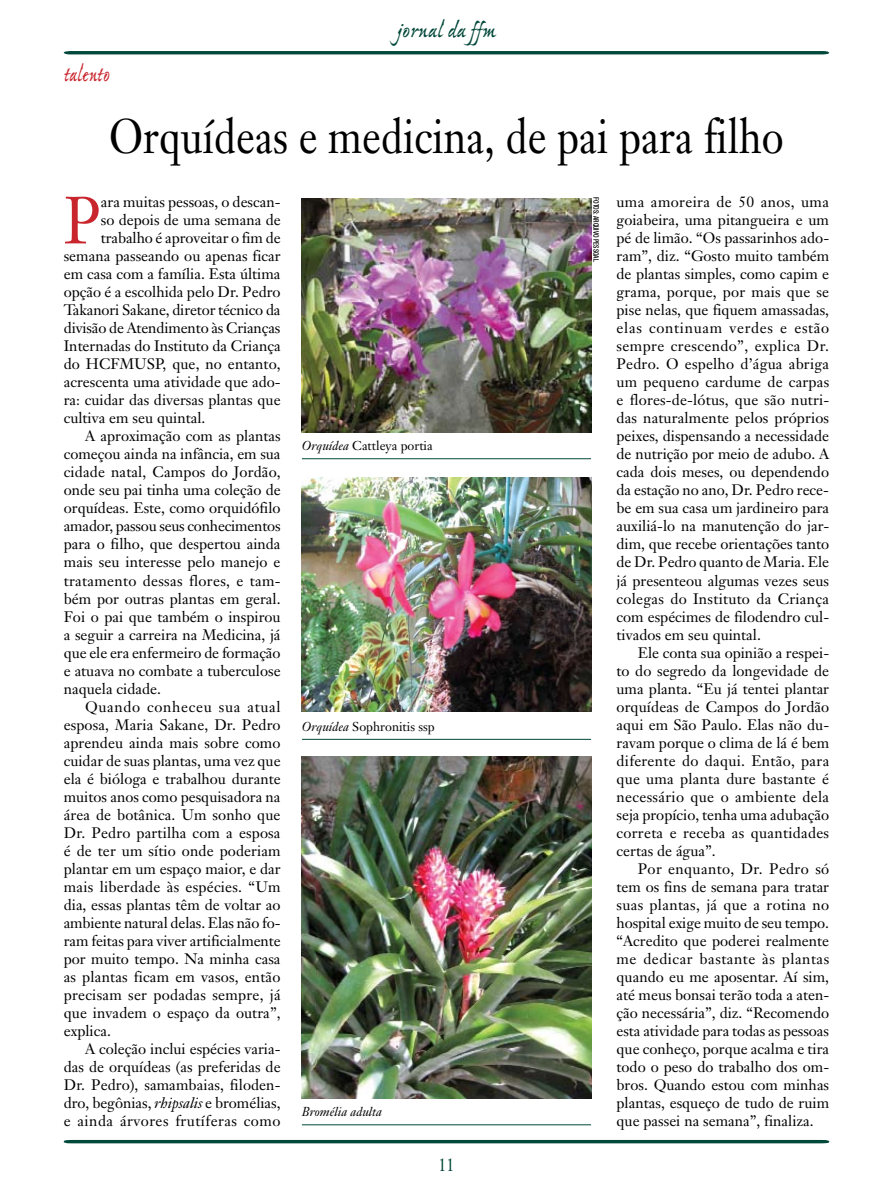
<style>
.page{position:relative;width:893px;height:1191px;background:#fff}
.page>*{position:absolute;margin:0;border:0;box-sizing:border-box;transform-origin:0 0}
.t1{font:65.55px "Janson Text";color:#c9252c;scale:.9 1}
.t2{font:48px "Janson Text";color:#000;scale:.85 1}
.t3{font:24px "Ex Ponto MM 450";letter-spacing:-.005em;color:#00483a}
.t4{font:24px "Ex Ponto MM 450";letter-spacing:-.005em;color:#c9252c;scale:.85 1}
.t5{font:18px "Janson Text";color:#00483a;scale:.85 1}
.t6{font:15px/18px "Janson Text";color:#000;text-align:justify}
.t7{font:15px "Janson Text";letter-spacing:.02em;color:#000}
.t8{font:15px "Janson Text";letter-spacing:.03em;color:#000}
.t9{font:15px "Janson Text";letter-spacing:.045em;color:#000}
.t10{font:12.75px "Janson Text";color:#000}
.t11{font:italic 12.75px "Janson Text";color:#000}
.t12{font:500 condensed 7.5px "Helvetica Neue";color:#000;scale:.85 1}
.s1{font-style:italic}
</style>
<div class="page">
<svg style="left:63px;top:1139px;width:767px;height:5px"></svg>
<svg style="left:64px;top:51px;width:765px;height:3px;background:#034a3c"></svg>
<img style="left:302px;top:198px;width:289px;height:234px">
<img style="left:302px;top:477px;width:289px;height:234px">
<img style="left:302px;top:756px;width:289px;height:342px">
<hr style="left:302px;top:458px;width:289px;height:1px;background:#00483a">
<hr style="left:302px;top:739px;width:289px;height:1px;background:#00483a">
<hr style="left:302px;top:1124px;width:289px;height:1px;background:#00483a">
<h3 class="t4" style="left:64px;top:62px;width:56px">talento</h3>
<h3 class="t3" style="left:397px;top:18px;width:100px">jornal da ffm</h3>
<h2 class="t2" style="left:109px;top:106px;width:795px">Orquídeas e medicina, de pai para filho</h2>
<h1 class="t1" style="left:64px;top:179px;width:43px">P</h1>
<p class="t6" style="left:101px;top:193px;width:181px">ara muitas pessoas, o descan-</p>
<p class="t6" style="left:101px;top:211px;width:181px">so depois de uma semana de</p>
<p class="t6" style="left:101px;top:229px;width:181px">trabalho é aproveitar o fim de</p>
<p class="t6" style="left:64px;top:247px;width:218px">semana passeando ou apenas ficar</p>
<p class="t6" style="left:64px;top:265px;width:218px">em casa com a família. Esta última</p>
<p class="t6" style="left:64px;top:283px;width:218px">opção é a escolhida pelo Dr. Pedro</p>
<p class="t6" style="left:64px;top:301px;width:218px">Takanori Sakane, diretor técnico da</p>
<p class="t6" style="left:64px;top:319px;width:218px">divisão de Atendimento às Crianças</p>
<p class="t6" style="left:64px;top:337px;width:218px">Internadas do Instituto da Criança</p>
<p class="t6" style="left:64px;top:355px;width:218px">do HCFMUSP, que, no entanto,</p>
<p class="t6" style="left:64px;top:373px;width:218px">acrescenta uma atividade que ado-</p>
<p class="t6" style="left:64px;top:391px;width:218px">ra: cuidar das diversas plantas que</p>
<p class="t6" style="left:64px;top:409px;width:143px">cultiva em seu quintal.</p>
<p class="t6" style="left:85px;top:427px;width:197px">A aproximação com as plantas</p>
<p class="t6" style="left:64px;top:445px;width:218px">começou ainda na infância, em sua</p>
<p class="t6" style="left:64px;top:463px;width:218px">cidade natal, Campos do Jordão,</p>
<p class="t6" style="left:64px;top:481px;width:218px">onde seu pai tinha uma coleção de</p>
<p class="t6" style="left:64px;top:499px;width:218px">orquídeas. Este, como orquidófilo</p>
<p class="t6" style="left:64px;top:517px;width:218px">amador, passou seus conhecimentos</p>
<p class="t6" style="left:64px;top:535px;width:218px">para o filho, que despertou ainda</p>
<p class="t6" style="left:64px;top:553px;width:218px">mais seu interesse pelo manejo e</p>
<p class="t7" style="left:64px;top:571px;width:218px">tratamento dessas flores, e tam-</p>
<p class="t6" style="left:64px;top:589px;width:218px">bém por outras plantas em geral.</p>
<p class="t6" style="left:64px;top:607px;width:218px">Foi o pai que também o inspirou</p>
<p class="t6" style="left:64px;top:625px;width:218px">a seguir a carreira na Medicina, já</p>
<p class="t6" style="left:64px;top:643px;width:218px">que ele era enfermeiro de formação</p>
<p class="t6" style="left:64px;top:661px;width:218px">e atuava no combate a tuberculose</p>
<p class="t6" style="left:64px;top:679px;width:99px">naquela cidade.</p>
<p class="t9" style="left:85px;top:697px;width:197px">Quando conheceu sua atual</p>
<p class="t6" style="left:64px;top:715px;width:218px">esposa, Maria Sakane, Dr. Pedro</p>
<p class="t6" style="left:64px;top:733px;width:218px">aprendeu ainda mais sobre como</p>
<p class="t6" style="left:64px;top:751px;width:218px">cuidar de suas plantas, uma vez que</p>
<p class="t6" style="left:64px;top:769px;width:218px">ela é bióloga e trabalhou durante</p>
<p class="t6" style="left:64px;top:787px;width:218px">muitos anos como pesquisadora na</p>
<p class="t6" style="left:64px;top:805px;width:218px">área de botânica. Um sonho que</p>
<p class="t6" style="left:64px;top:823px;width:218px">Dr. Pedro partilha com a esposa</p>
<p class="t6" style="left:64px;top:841px;width:218px">é de ter um sítio onde poderiam</p>
<p class="t6" style="left:64px;top:859px;width:218px">plantar em um espaço maior, e dar</p>
<p class="t6" style="left:64px;top:877px;width:218px">mais liberdade às espécies. “Um</p>
<p class="t6" style="left:64px;top:895px;width:218px">dia, essas plantas têm de voltar ao</p>
<p class="t6" style="left:64px;top:913px;width:218px">ambiente natural delas. Elas não fo-</p>
<p class="t6" style="left:64px;top:931px;width:218px">ram feitas para viver artificialmente</p>
<p class="t6" style="left:64px;top:949px;width:218px">por muito tempo. Na minha casa</p>
<p class="t6" style="left:64px;top:967px;width:218px">as plantas ficam em vasos, então</p>
<p class="t6" style="left:64px;top:985px;width:218px">precisam ser podadas sempre, já</p>
<p class="t6" style="left:64px;top:1003px;width:218px">que invadem o espaço da outra”,</p>
<p class="t6" style="left:64px;top:1021px;width:49px">explica.</p>
<p class="t6" style="left:85px;top:1039px;width:197px">A coleção inclui espécies varia-</p>
<p class="t6" style="left:64px;top:1057px;width:218px">das de orquídeas (as preferidas de</p>
<p class="t6" style="left:64px;top:1075px;width:218px">Dr. Pedro), samambaias, filoden-</p>
<p class="t6" style="left:64px;top:1093px;width:218px">dro, begônias, <span class="s1">rhipsalis</span> e bromélias,</p>
<p class="t8" style="left:64px;top:1111px;width:218px">e ainda árvores frutíferas como</p>
<p class="t10" style="left:302px;top:437px;width:132px"><span class="s1">Orquídea</span> Cattleya portia</p>
<p class="t10" style="left:302px;top:718px;width:134px"><span class="s1">Orquídea</span> Sophronitis ssp</p>
<p class="t11" style="left:302px;top:1103px;width:82px">Bromélia adulta</p>
<p class="t5" style="left:439px;top:1153px;width:20px">11</p>
<p class="t12" style="left:600px;top:197px;width:77px;rotate:90deg">fotos: Arquivo pessoal</p>
<p class="t6" style="left:617px;top:193px;width:214px">uma amoreira de 50 anos, uma goiabeira, uma pitangueira e um pé de limão. “Os passarinhos ado&shy;ram”, diz. “Gosto muito também de plantas simples, como capim e grama, porque, por mais que se pise nelas, que fiquem amassadas, elas continuam verdes e estão sempre crescendo”, explica Dr.<br>Pedro. O espelho d’água abriga um pequeno cardume de carpas e flores-de-lótus, que são nutri&shy;das naturalmente pelos próprios peixes, dispensando a necessidade de nutrição por meio de adubo. A cada dois meses, ou dependendo da estação no ano, Dr. Pedro rece&shy;be em sua casa um jardineiro para auxiliá-lo na manutenção do jar&shy;dim, que recebe orientações tanto de Dr. Pedro quanto de Maria. Ele já presenteou algumas vezes seus colegas do Instituto da Criança com espécimes de filodendro cul&shy;tivados em seu quintal.</p>
<p class="t6" style="left:617px;top:643px;width:214px;text-indent:21px">Ele conta sua opinião a respei&shy;to do segredo da longevidade de uma planta. “Eu já tentei plantar orquídeas de Campos do Jordão aqui em São Paulo. Elas não du&shy;ravam porque o clima de lá é bem diferente do daqui. Então, para que uma planta dure bastante é necessário que o ambiente dela seja propício, tenha uma adubação correta e receba as quantidades certas de água”.</p>
<p class="t6" style="left:617px;top:859px;width:214px;text-indent:21px">Por enquanto, Dr. Pedro só tem os fins de semana para tratar suas plantas, já que a rotina no hospital exige muito de seu tempo. “Acredito que poderei realmente me dedicar bastante às plantas quando eu me aposentar. Aí sim, até meus bonsai terão toda a aten&shy;ção necessária”, diz. “Recomendo esta atividade para todas as pessoas que conheço, porque acalma e tira todo o peso do trabalho dos om&shy;bros. Quando estou com minhas plantas, esqueço de tudo de ruim que passei na semana”, finaliza.</p>
</div>
